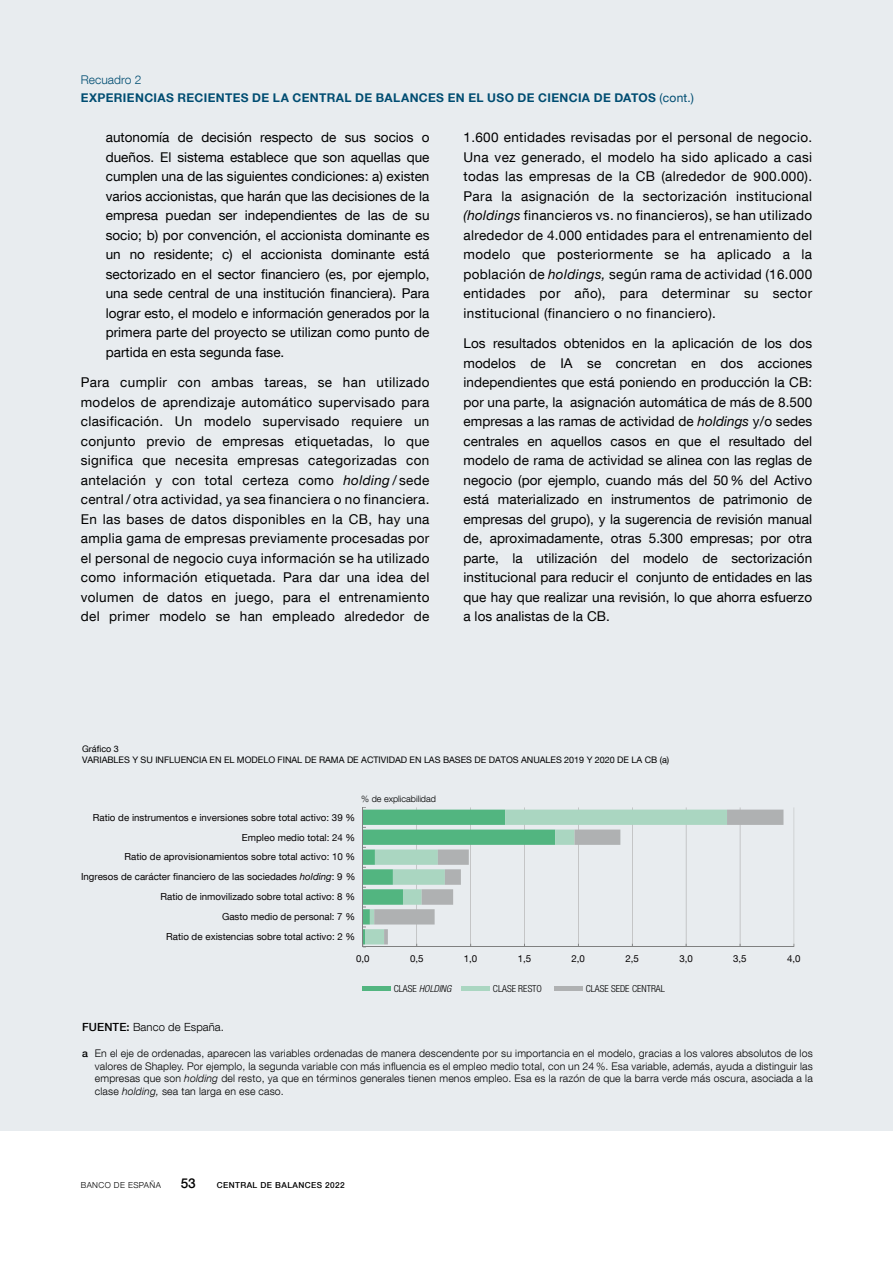
<style>
.page{position:relative;width:893px;height:1263px;background:#fff}
.page>*{position:absolute;margin:0;border:0;box-sizing:border-box;transform-origin:0 0}
.Texto_recuadro{font:13.5px/19.5px "Bd E Neue Helvetica";letter-spacing:.005em;color:#000;text-align:justify}
.t1{font:500 13.5px "Bd E Neue Helvetica";color:#000}
.Título_recuadro_cont{font:700 12px "Bd E Neue Helvetica";letter-spacing:.03em;color:#004d72}
.Numero_recuadro{font:300 12px "Bd E Neue Helvetica";letter-spacing:.005em;color:#004d72}
.t2{font:300 11.25px "Bd E Neue Helvetica";letter-spacing:.01em;color:#000}
.t3{font:300 10.5px/12.6px "Bd E Neue Helvetica";letter-spacing:.015em;color:#000;text-align:justify}
.t4{font:9.75px "Bd E Neue Helvetica";color:#070405}
.t5{font:300 condensed 9.75px "Bd E Neue Helvetica";color:#000}
.t6{font:italic 300 condensed 9.75px "Bd E Neue Helvetica";color:#000}
.t7{font:9px/10.8px "Bd E Neue Helvetica";letter-spacing:-.005em;color:#000}
.t8{font:300 9px "Bd E Neue Helvetica";color:#000}
.t9{font:500 8.25px "Bd E Neue Helvetica";letter-spacing:.05em;color:#000}
.t10{font:300 8.25px "Bd E Neue Helvetica";letter-spacing:.05em;color:#000}
.s1{font-weight:400}
.s2{font-style:italic}
.s3{font-style:normal}
.s4{font-weight:500}
</style>
<div class="page">
<div style="left:0;top:0;width:893px;height:1131px;background:#e8ecef"></div>
<hr style="left:578px;top:807px;width:1px;height:140px;background:#a6a5a5">
<hr style="left:632px;top:807px;width:1px;height:140px;background:#a6a5a5">
<hr style="left:686px;top:807px;width:1px;height:140px;background:#a6a5a5">
<hr style="left:740px;top:807px;width:1px;height:140px;background:#a6a5a5">
<hr style="left:794px;top:807px;width:1px;height:140px;background:#a6a5a5">
<svg style="left:555px;top:810px;width:228px;height:134px"></svg>
<hr style="left:363px;top:946px;width:431px;height:1px;background:#7f8080">
<svg style="left:362px;top:807px;width:193px;height:140px"></svg>
<div style="left:362px;top:986px;width:29px;height:5px;background:#52b580"></div>
<div style="left:461px;top:986px;width:29px;height:5px;background:#aad6c1"></div>
<div style="left:554px;top:986px;width:29px;height:5px;background:#afb1b2"></div>
<p class="Numero_recuadro" style="left:81px;top:72px;width:62px">Recuadro 2</p>
<h4 class="Título_recuadro_cont" style="left:81px;top:90px;width:615px">EXPERIENCIAS RECIENTES DE LA CENTRAL DE BALANCES EN EL USO DE CIENCIA DE DATOS <span class="s1">(cont.)</span></h4>
<p class="Texto_recuadro" style="left:106px;top:128px;width:325px">autonomía de decisión respecto de sus socios o dueños. El sistema establece que son aquellas que cumplen una de las siguientes condiciones: a) existen varios accionistas, que harán que las decisiones de la empresa puedan ser independientes de las de su socio; b) por convención, el accionista dominante es un no residente; c) el accionista dominante está sectorizado en el sector financiero (es, por ejemplo, una sede central de una institución financiera). Para lograr esto, el modelo e información generados por la primera parte del proyecto se utilizan como punto de partida en esta segunda fase.</p>
<p class="Texto_recuadro" style="left:81px;top:372px;width:350px">Para cumplir con ambas tareas, se han utilizado modelos de aprendizaje automático supervisado para clasificación. Un modelo supervisado requiere un conjunto previo de empresas etiquetadas, lo que significa que necesita empresas categorizadas con antelación y con total certeza como <span class="s2">holding</span> / sede central / otra actividad, ya sea financiera o no financiera.<br>En las bases de datos disponibles en la CB, hay una amplia gama de empresas previamente procesadas por el personal de negocio cuya información se ha utilizado como información etiquetada. Para dar una idea del volumen de datos en juego, para el entrenamiento del primer modelo se han empleado alrededor de</p>
<p class="Texto_recuadro" style="left:463px;top:128px;width:350px">1.600 entidades revisadas por el personal de negocio.<br>Una vez generado, el modelo ha sido aplicado a casi todas las empresas de la CB (alrededor de 900.000).<br>Para la asignación de la sectorización institucional <span class="s2">(holdings</span> financieros vs. no financieros), se han utilizado alrededor de 4.000 entidades para el entrenamiento del modelo que posteriormente se ha aplicado a la población de <span class="s2">holdings,</span> según rama de actividad (16.000 entidades por año), para determinar su sector institucional (financiero o no financiero).</p>
<p class="Texto_recuadro" style="left:463px;top:333px;width:350px">Los resultados obtenidos en la aplicación de los dos modelos de IA se concretan en dos acciones independientes que está poniendo en producción la CB: por una parte, la asignación automática de más de 8.500 empresas a las ramas de actividad de <span class="s2">holdings</span> y/o sedes centrales en aquellos casos en que el resultado del modelo de rama de actividad se alinea con las reglas de negocio (por ejemplo, cuando más del 50% del Activo está materializado en instrumentos de patrimonio de empresas del grupo), y la sugerencia de revisión manual de, aproximadamente, otras 5.300 empresas; por otra parte, la utilización del modelo de sectorización institucional para reducir el conjunto de entidades en las que hay que realizar una revisión, lo que ahorra esfuerzo a los analistas de la CB.</p>
<p class="t7" style="left:82px;top:743px;width:589px">Gráfico 3<br>VARIABLES Y SU INFLUENCIA EN EL MODELO FINAL DE RAMA DE ACTIVIDAD EN LAS BASES DE DATOS ANUALES 2019 Y 2020 DE LA CB (a)</p>
<p class="t8" style="left:361px;top:793px;width:76px">% de explicabilidad</p>
<p class="t4" style="left:93px;top:811px;width:264px">Ratio de instrumentos e inversiones sobre total activo: 39 %</p>
<p class="t4" style="left:242px;top:831px;width:115px">Empleo medio total: 24 %</p>
<p class="t4" style="left:125px;top:851px;width:232px">Ratio de aprovisionamientos sobre total activo: 10 %</p>
<p class="t4" style="left:81px;top:871px;width:276px">Ingresos de carácter financiero de las sociedades <span class="s2">holding</span>: 9 %</p>
<p class="t4" style="left:160px;top:891px;width:196px">Ratio de inmovilizado sobre total activo: 8 %</p>
<p class="t4" style="left:222px;top:911px;width:135px">Gasto medio de personal: 7 %</p>
<p class="t4" style="left:166px;top:931px;width:190px">Ratio de existencias sobre total activo: 2 %</p>
<p class="t4" style="left:356px;top:953px;width:15px">0,0</p>
<p class="t4" style="left:410px;top:953px;width:15px">0,5</p>
<p class="t4" style="left:464px;top:953px;width:15px">1,0</p>
<p class="t4" style="left:518px;top:953px;width:15px">1,5</p>
<p class="t4" style="left:571px;top:953px;width:15px">2,0</p>
<p class="t4" style="left:625px;top:953px;width:15px">2,5</p>
<p class="t4" style="left:679px;top:953px;width:15px">3,0</p>
<p class="t4" style="left:733px;top:953px;width:15px">3,5</p>
<p class="t4" style="left:787px;top:953px;width:15px">4,0</p>
<p class="t6" style="left:394px;top:983px;width:59px"><span class="s3">CLASE</span> HOLDING</p>
<p class="t5" style="left:493px;top:983px;width:51px">CLASE RESTO</p>
<p class="t5" style="left:586px;top:983px;width:81px">CLASE SEDE CENTRAL</p>
<p class="t2" style="left:82px;top:1020px;width:143px"><span class="s4">FUENTE:</span> Banco de España.</p>
<p class="t3" style="left:95px;top:1047px;width:719px;text-indent:-13px"><span class="s4">a</span> En el eje de ordenadas, aparecen las variables ordenadas de manera descendente por su importancia en el modelo, gracias a los valores absolutos de los valores de Shapley. Por ejemplo, la segunda variable con más influencia es el empleo medio total, con un 24 %. Esa variable, además, ayuda a distinguir las empresas que son <span class="s2">holding</span> del resto, ya que en términos generales tienen menos empleo. Esa es la razón de que la barra verde más oscura, asociada a la clase <span class="s2">holding,</span> sea tan larga en ese caso.</p>
<p class="t10" style="left:81px;top:1180px;width:82px">BANCO DE ESPAÑA</p>
<p class="t1" style="left:181px;top:1175px;width:16px">53</p>
<p class="t9" style="left:217px;top:1180px;width:129px">CENTRAL DE BALANCES 2022</p>
</div>
